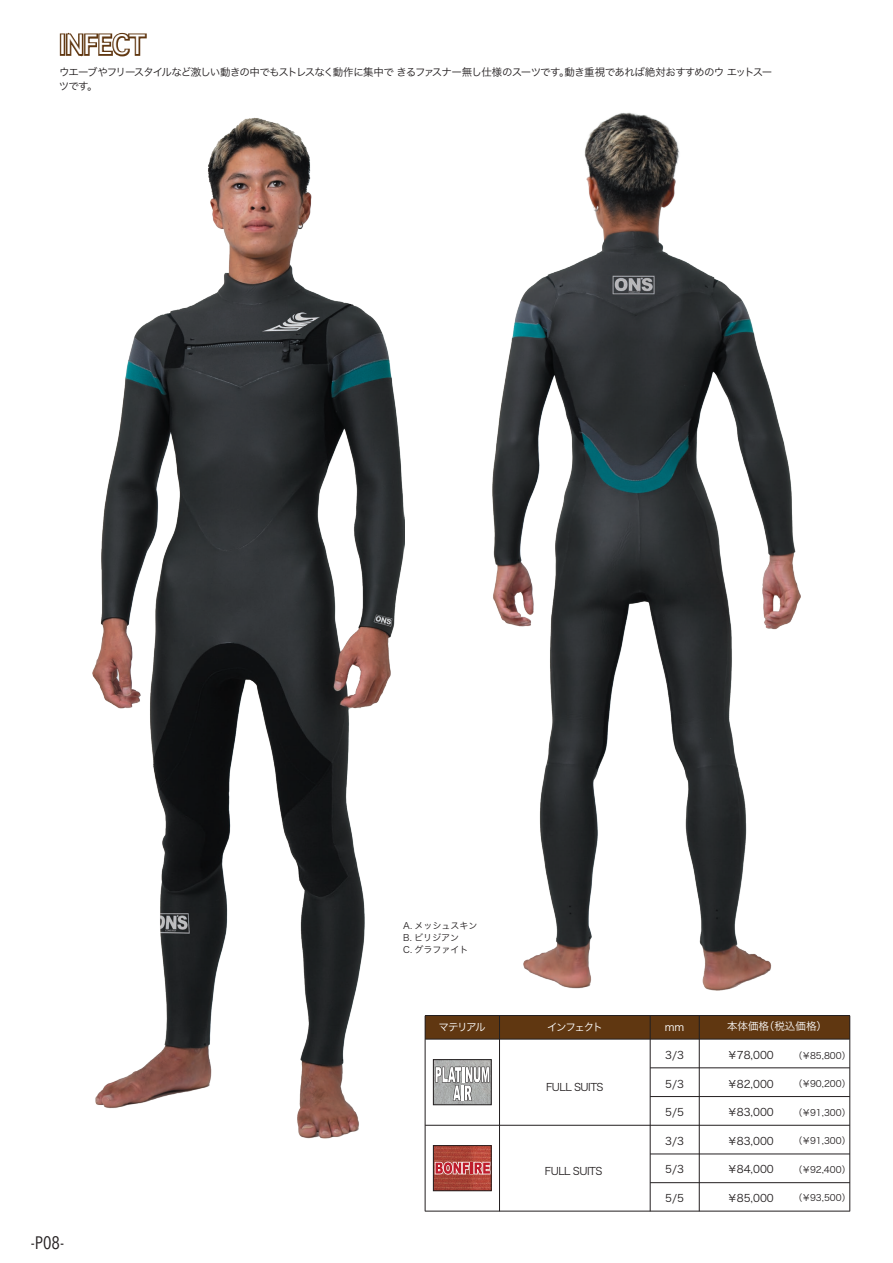
<style>
.page{position:relative;width:893px;height:1263px;background:#fff}
.page>*{position:absolute;margin:0;border:0;box-sizing:border-box;transform-origin:0 0}
.t1{font:25.5px "Geneva";color:#fff}
.t2{font:18px "Avenir Next Condensed";color:#231f20}
.t3{font:10.5px/13.5px "Hira Kaku Pro N W3";letter-spacing:-.075em;color:#231f20}
.t4{font:10.5px "Hira Kaku Pro N W3";letter-spacing:-.055em;color:#231f20}
.t5{font:10.5px "Hira Kaku Pro N W3";letter-spacing:-.1em;color:#fff}
.t6{font:10.5px "Hira Kaku Pro N W3";color:#fff}
.t7{font:9px/12px "Hira Kaku Pro N W3";color:#231f20}
</style>
<div class="page">
<div style="left:60px;top:33px;width:5px;height:23px;border:3px solid #603711"></div>
<svg style="left:65px;top:32px;width:82px;height:25px"></svg>
<div style="left:425px;top:1015px;width:425px;height:24px;background:#603711"></div>
<hr style="left:425px;top:1039px;width:425px;height:1px;background:#231f20">
<hr style="left:650px;top:1067px;width:200px;height:1px;background:#231f20">
<hr style="left:650px;top:1154px;width:200px;height:1px;background:#231f20">
<hr style="left:650px;top:1182px;width:200px;height:1px;background:#231f20">
<hr style="left:650px;top:1096px;width:200px;height:1px;background:#231f20">
<hr style="left:425px;top:1015px;width:425px;height:1px;background:#231f20">
<hr style="left:425px;top:1125px;width:425px;height:1px;background:#231f20">
<hr style="left:425px;top:1211px;width:425px;height:1px;background:#231f20">
<hr style="left:499px;top:1016px;width:1px;height:195px;background:#231f20">
<hr style="left:650px;top:1016px;width:1px;height:195px;background:#231f20">
<hr style="left:699px;top:1016px;width:1px;height:195px;background:#231f20">
<hr style="left:849px;top:1016px;width:1px;height:195px;background:#231f20">
<hr style="left:425px;top:1016px;width:1px;height:195px;background:#231f20">
<img style="left:435px;top:1061px;width:55px;height:42px">
<svg style="left:435px;top:1067px;width:55px;height:34px"></svg>
<div style="left:433px;top:1059px;width:59px;height:46px;border:1px solid #231f20"></div>
<img style="left:435px;top:1147px;width:55px;height:42px">
<svg style="left:435px;top:1162px;width:55px;height:12px"></svg>
<div style="left:433px;top:1145px;width:59px;height:46px;border:1px solid #231f20"></div>
<img style="left:492px;top:112px;width:309px;height:878px">
<img style="left:92px;top:117px;width:313px;height:1021px">
<h1 class="t1" style="left:60px;top:31px;width:88px">INFECT</h1>
<p class="t3" style="left:59px;top:65px;width:715px">ウエーブやフリースタイルなど激しい動きの中でもストレスなく動作に集中で きるファスナー無し仕様のスーツです。動き重視であれば絶対おすすめのウ エットスーツです。</p>
<p class="t7" style="left:403px;top:919px;width:76px">A. メッシュスキン<br>B. ビリジアン<br>C. グラファイト</p>
<h2 class="t2" style="left:31px;top:1227px;width:35px">-P08-</h2>
<p class="t5" style="left:438px;top:1018px;width:49px">マテリアル</p>
<p class="t5" style="left:547px;top:1018px;width:57px">インフェクト</p>
<p class="t5" style="left:665px;top:1017px;width:21px">mm</p>
<p class="t6" style="left:727px;top:1017px;width:102px">本体価格（税込価格）</p>
<p class="t4" style="left:665px;top:1046px;width:20px">3/3</p>
<p class="t4" style="left:665px;top:1074px;width:20px">5/3</p>
<p class="t4" style="left:665px;top:1103px;width:20px">5/5</p>
<p class="t4" style="left:665px;top:1131px;width:20px">3/3</p>
<p class="t4" style="left:665px;top:1160px;width:20px">5/3</p>
<p class="t4" style="left:665px;top:1188px;width:20px">5/5</p>
<p class="t4" style="left:727px;top:1046px;width:48px">￥78,000</p>
<p class="t4" style="left:727px;top:1074px;width:48px">￥82,000</p>
<p class="t4" style="left:727px;top:1103px;width:48px">￥83,000</p>
<p class="t4" style="left:727px;top:1131px;width:48px">￥83,000</p>
<p class="t4" style="left:727px;top:1160px;width:48px">￥84,000</p>
<p class="t4" style="left:727px;top:1188px;width:48px">￥85,000</p>
<p class="t7" style="left:793px;top:1049px;width:59px">（￥85,800）</p>
<p class="t7" style="left:793px;top:1077px;width:59px">（￥90,200）</p>
<p class="t7" style="left:793px;top:1106px;width:59px">（￥91,300）</p>
<p class="t7" style="left:793px;top:1134px;width:59px">（￥91,300）</p>
<p class="t7" style="left:793px;top:1163px;width:59px">（￥92,400）</p>
<p class="t7" style="left:793px;top:1191px;width:59px">（￥93,500）</p>
<p class="t4" style="left:546px;top:1077px;width:59px">FULL SUITS</p>
<p class="t4" style="left:545px;top:1161px;width:59px">FULL SUITS</p>
</div>
